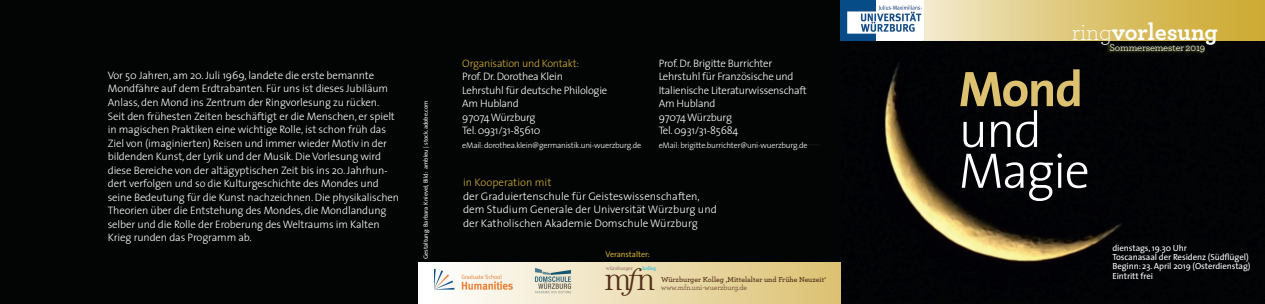
<style>
.page{position:relative;width:1265px;height:304px;background:#fff}
.page>*{position:absolute;margin:0;border:0;box-sizing:border-box;transform-origin:0 0}
.t1{font:300 50.3px/40.7px "The Sans";letter-spacing:-.03em;color:#fff}
.t2{font:700 50.3px "The Sans";color:#dcc170}
.t3{font:300 32px "Century";color:#532f18}
.t4{font:700 24px "Archer";color:#fff}
.t5{font:300 11px/13.5px "The Sans";color:#fff}
.t6{font:300 11px "The Sans";color:#ceab33}
.t7{font:300 10.8px/13.5px "The Sans";letter-spacing:-.01em;color:#fff}
.t8{font:300 10.8px "The Sans";letter-spacing:-.025em;color:#ceab33}
.t9{font:10.5px "Archer";letter-spacing:-.015em;color:#fff}
.t10{font:8.8px/9.4px "The Sans";letter-spacing:-.01em;color:#fff}
.t11{font:300 8.2px "The Sans";letter-spacing:-.025em;color:#fff}
.t12{font:8.2px "The Sans";letter-spacing:-.01em;color:#ceab33}
.t13{font:600 7.5px "Archer";color:#532f18}
.t14{font:7.5px "Archer Book LF";color:#532f18}
.t15{font:6.1px "The Sans";color:#fff}
.t16{font:5.2px "New Century Schlbk CE";letter-spacing:-.02em;color:#8f7360}
.t17{font:5.2px "New Century Schlbk CE";letter-spacing:-.02em;color:#1cbedc}
.s1{font-family:"Archer Light LF";font-weight:400}
.s2{font-size:10.8px;color:#231f20}
.s3{font-style:italic}
</style>
<div class="page">
<div style="left:0;top:0;width:901px;height:303px;background:#030505"></div>
<img style="left:841px;top:40px;width:423px;height:260px">
<div style="left:418px;top:262px;width:422px;height:41px;background:#fff"></div>
<div style="left:430px;top:262px;width:410px;height:41px;background:linear-gradient(to right,#fefefe,#dcc172)"></div>
<svg style="left:924px;top:0;width:340px;height:40px;background:#ddc675"></svg>
<svg style="left:1106px;top:42px;width:99px;height:13px"></svg>
<img style="left:840px;top:5px;width:81px;height:35px">
<svg style="left:840px;top:1px;width:61px;height:4px"></svg>
<hr style="left:840px;top:0;width:83px;height:1px;background:#fff">
<svg style="left:432px;top:267px;width:82px;height:36px"></svg>
<img style="left:435px;top:267px;width:78px;height:22px">
<img style="left:534px;top:267px;width:38px;height:25px">
<p class="t7" style="left:108px;top:68px;width:293px">Vor 50 Jahren, am 20. Juli 1969, landete die erste bemannte Mondfähre auf dem Erdtrabanten. Für uns ist dieses Jubiläum Anlass, den Mond ins Zentrum der Ringvorlesung zu rücken.<br>Seit den frühesten Zeiten beschäftigt er die Menschen, er spielt in magischen Praktiken eine wichtige Rolle, ist schon früh das Ziel von (imaginierten) Reisen und immer wieder Motiv in der bildenden Kunst, der Lyrik und der Musik. Die Vorlesung wird diese Bereiche von der altägyptischen Zeit bis ins 20. Jahrhun&shy;dert verfolgen und so die Kulturgeschichte des Mondes und seine Bedeutung für die Kunst nachzeichnen. Die physikalischen Theorien über die Entstehung des Mondes, die Mondlandung selber und die Rolle der Eroberung des Weltraums im Kalten Krieg runden das Programm ab.</p>
<p class="t15" style="left:420px;top:259px;width:160px;rotate:-90deg">Gestaltung: Barbara Knievel, Bild: ambleu | stock.adobe.com</p>
<h3 class="t4" style="left:1071px;top:17px;width:148px"><span class="s1">ring</span>vorlesung</h3>
<p class="t9" style="left:1109px;top:41px;width:97px">Sommersemester 2019</p>
<p class="t7" style="left:658px;top:56px;width:149px">Prof. Dr. Brigitte Burrichter<br>Lehrstuhl für Französische und<br>Italienische Literaturwissenschaft<br>Am Hubland<br>97074 Würzburg<br>Tel. 0931/31-85684</p>
<p class="t11" style="left:658px;top:138px;width:162px">eMail: brigitte.burrichter@uni-wuerzburg.de <span class="s2">—</span></p>
<p class="t8" style="left:462px;top:54px;width:118px">Organisation und Kontakt:</p>
<p class="t7" style="left:462px;top:69px;width:146px">Prof. Dr. Dorothea Klein<br>Lehrstuhl für deutsche Philologie<br>Am Hubland<br>97074 Würzburg<br>Tel. 0931/31-85610</p>
<p class="t11" style="left:462px;top:138px;width:180px">eMail: dorothea.klein@germanistik.uni-wuerzburg.de</p>
<h1 class="t2" style="left:958px;top:47px;width:126px">Mond</h1>
<h1 class="t1" style="left:958px;top:108px;width:133px">und<br>Magie</h1>
<p class="t6" style="left:463px;top:173px;width:90px">in Kooperation mit</p>
<p class="t5" style="left:463px;top:189px;width:255px">der Graduiertenschule für Geisteswissenschaften, dem Studium Generale der Universität Würzburg und der Katholischen Akademie Domschule Würzburg</p>
<p class="t12" style="left:605px;top:247px;width:46px">Veranstalter:</p>
<p class="t13" style="left:661px;top:274px;width:166px">Würzburger Kolleg ‚Mittelalter und Frühe Neuzeit‘</p>
<p class="t14" style="left:661px;top:282px;width:87px">www.mfn.uni-wuerzburg.de</p>
<p class="t10" style="left:1112px;top:242px;width:140px">dienstags, 19.30 Uhr<br>Toscanasaal der Residenz (Südflügel)<br>Beginn: 23. April 2019 (Osterdienstag)</p>
<p class="t16" style="left:606px;top:264px;width:29px">würzburger</p>
<p class="t17" style="left:642px;top:265px;width:15px">kolleg</p>
<h2 class="t3" style="left:605px;top:260px;width:51px">m<span class="s3">f</span>n</h2>
<p class="t10" style="left:1112px;top:270px;width:42px">Eintritt frei</p>
</div>
